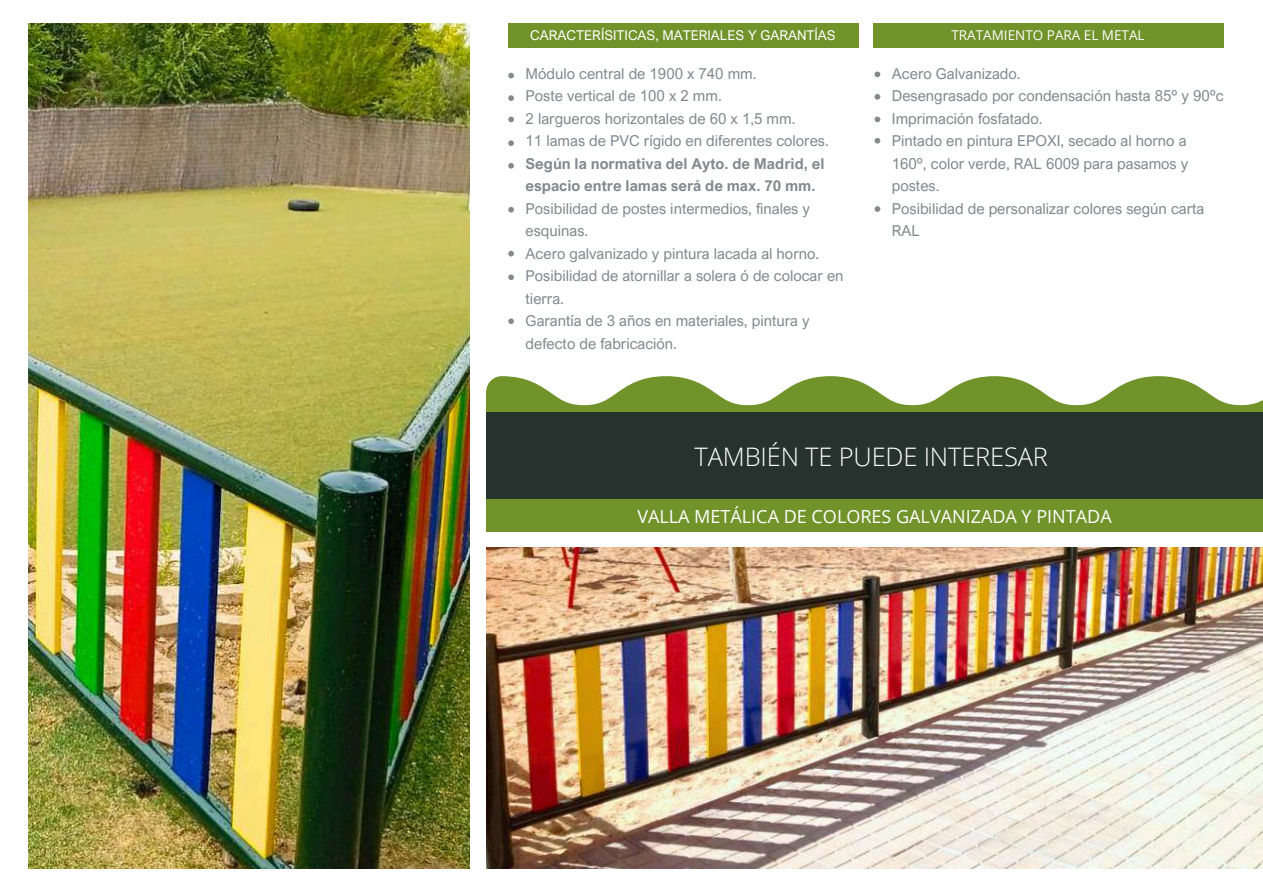
<style>
.page{position:relative;width:1263px;height:894px;background:#fff}
.page>*{position:absolute;margin:0;border:0;box-sizing:border-box;transform-origin:0 0}
.t1{font:300 25.5px "Open Sans";letter-spacing:-.005em;color:#fff}
.t2{font:18px "Open Sans";color:#fff}
.t3{font:15px/22.5px "Arial Nova";color:#828a8d}
.t4{font:700 15px/22.5px "Arial Nova";color:#828a8d}
.t5{font:13.5px "Arial Nova";color:#fff}
.t6{font:13.5px "Open Sans";color:#fff}
</style>
<div class="page">
<svg style="left:486px;top:376px;width:777px;height:36px;fill:#72922a"></svg>
<div style="left:486px;top:412px;width:777px;height:87px;background:#26322e"></div>
<div style="left:486px;top:499px;width:777px;height:33px;background:#72922a"></div>
<div style="left:508px;top:23px;width:350px;height:25px;background:#72922a"></div>
<div style="left:873px;top:23px;width:350px;height:25px;background:#72922a"></div>
<svg style="left:508px;top:73px;width:6px;height:5px"></svg>
<svg style="left:508px;top:95px;width:6px;height:6px"></svg>
<svg style="left:508px;top:140px;width:6px;height:6px"></svg>
<svg style="left:508px;top:163px;width:6px;height:5px"></svg>
<svg style="left:508px;top:274px;width:6px;height:6px"></svg>
<svg style="left:508px;top:207px;width:6px;height:5px"></svg>
<svg style="left:508px;top:117px;width:6px;height:5px"></svg>
<svg style="left:875px;top:94px;width:5px;height:6px"></svg>
<svg style="left:875px;top:116px;width:5px;height:6px"></svg>
<svg style="left:875px;top:206px;width:5px;height:6px"></svg>
<svg style="left:875px;top:138px;width:5px;height:5px"></svg>
<svg style="left:875px;top:71px;width:5px;height:6px"></svg>
<img style="left:486px;top:547px;width:777px;height:321px">
<img style="left:28px;top:23px;width:441px;height:845px">
<svg style="left:508px;top:251px;width:6px;height:5px"></svg>
<svg style="left:508px;top:318px;width:6px;height:6px"></svg>
<p class="t5" style="left:530px;top:27px;width:307px">CARACTERÍSITICAS, MATERIALES Y GARANTÍAS</p>
<p class="t6" style="left:951px;top:25px;width:195px">TRATAMIENTO PARA EL METAL</p>
<p class="t3" style="left:526px;top:62px;width:305px">Módulo central de 1900 x 740 mm.<br>Poste vertical de 100 x 2 mm.<br>2 largueros horizontales de 60 x 1,5 mm.<br>11 lamas de PVC rígido en diferentes colores.</p>
<p class="t4" style="left:526px;top:152px;width:300px">Según la normativa del Ayto. de Madrid, el espacio entre lamas será de max. 70 mm.</p>
<p class="t3" style="left:526px;top:197px;width:319px">Posibilidad de postes intermedios, finales y esquinas.<br>Acero galvanizado y pintura lacada al horno.<br>Posibilidad de atornillar a solera ó de colocar en tierra.<br>Garantía de 3 años en materiales, pintura y defecto de fabricación.</p>
<p class="t3" style="left:892px;top:62px;width:333px">Acero Galvanizado.<br>Desengrasado por condensación hasta 85º y 90ºc<br>Imprimación fosfatado.<br>Pintado en pintura EPOXI, secado al horno a<br>160º, color verde, RAL 6009 para pasamos y postes.<br>Posibilidad de personalizar colores según carta<br>RAL</p>
<h1 class="t1" style="left:695px;top:438px;width:355px">TAMBIÉN TE PUEDE INTERESAR</h1>
<p class="t2" style="left:637px;top:503px;width:476px">VALLA METÁLICA DE COLORES GALVANIZADA Y PINTADA</p>
</div>
